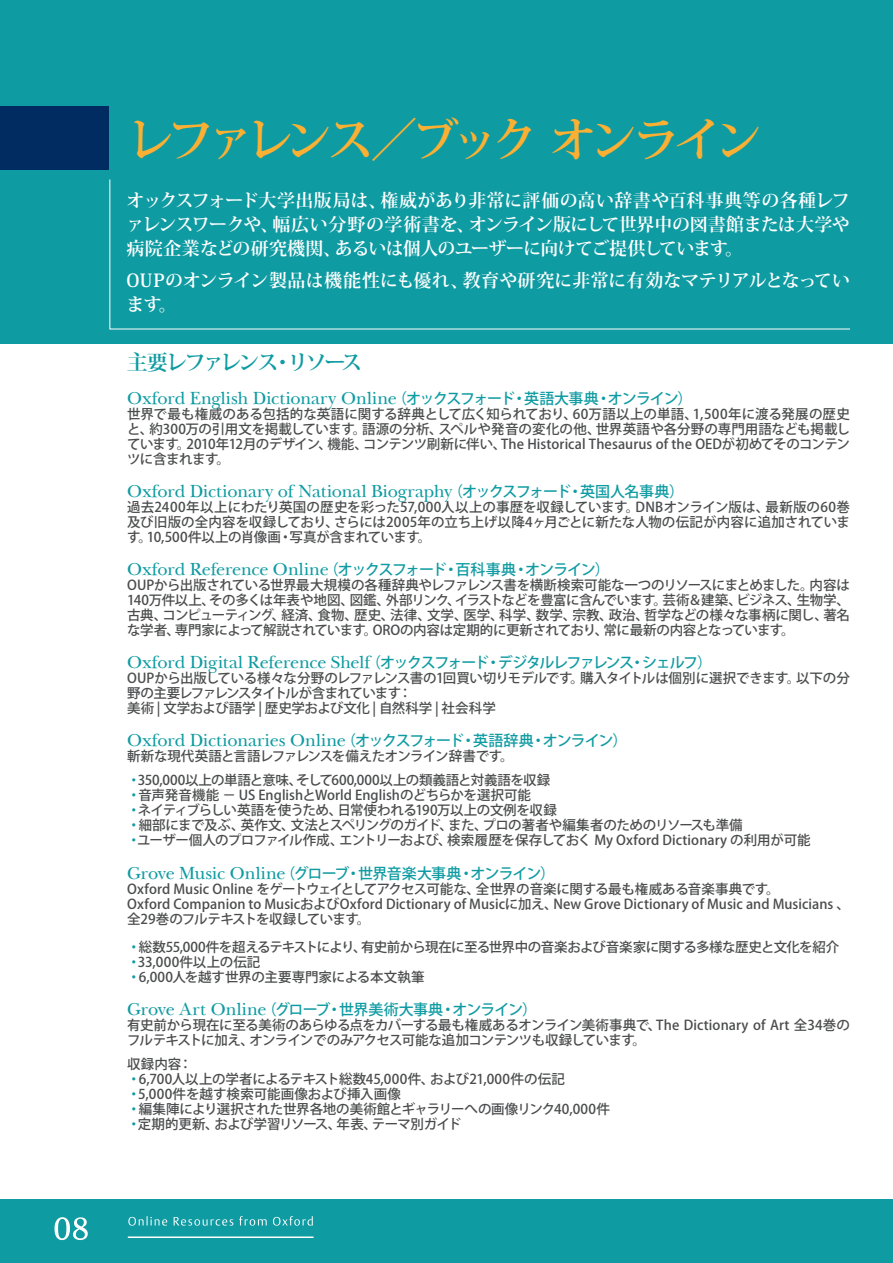
<style>
.page{position:relative;width:893px;height:1263px;background:#fff}
.page>*{position:absolute;margin:0;border:0;box-sizing:border-box;transform-origin:0 0}
.t1{font:700 46.5px "Koz Min Pro";letter-spacing:-.13em;color:#fbb033}
.t2{font:700 21px "Koz Min Pro";letter-spacing:-.115em;color:#0f9ba2}
.t3{font:18px "New Baskerville ITCTT";letter-spacing:-.005em;color:#0f9ba2}
.t4{font:700 18px/24px "Koz Min Pro";letter-spacing:-.015em;color:#fff;text-align:justify}
.t5{font:500 15px "Koz Go Pro";letter-spacing:-.05em;color:#0f9ba2}
.t6{font:500 13.5px/15px "Koz Go Pro";letter-spacing:-.015em;color:#4b4c4d}
.t7{font:500 13.5px/15px "Koz Go Pro";letter-spacing:.005em;color:#4b4c4d}
.t8{font:500 13.5px/15px "Koz Go Pro";letter-spacing:-.045em;color:#4b4c4d}
.s1{font-family:"Koz Go Pro";font-weight:500;font-size:15px}
.s2{color:#0f9ba2}
.s3{font-family:"New Baskerville ITCTT";font-weight:400;font-size:18px}
</style>
<div class="page">
<div style="left:0;top:1199px;width:893px;height:64px;background:#0f9ba2"></div>
<hr style="left:128px;top:1236px;width:186px;height:2px;background:#fff">
<svg style="left:55px;top:1217px;width:33px;height:23px"></svg>
<svg style="left:128px;top:1216px;width:185px;height:9px"></svg>
<div style="left:0;top:0;width:893px;height:343px;background:#0f9ba2"></div>
<div style="left:0;top:106px;width:109px;height:64px;background:#002c62"></div>
<svg style="left:109px;top:179px;width:741px;height:151px"></svg>
<h1 class="t1" style="left:126px;top:106px;width:637px">レファレンス／ブック オンライン</h1>
<h3 class="t4" style="left:126px;top:187px;width:725px">オックスフォード大学出版局は、権威があり非常に評価の高い辞書や百科事典等の各種レファレンスワークや、幅広い分野の学術書を、オンライン版にして世界中の図書館または大学や病院企業などの研究機関、あるいは個人のユーザーに向けてご提供しています。</h3>
<h3 class="t4" style="left:126px;top:268px;width:725px">OUPのオンライン製品は機能性にも優れ、教育や研究に非常に有効なマテリアルとなっています。</h3>
<h2 class="t2" style="left:127px;top:347px;width:237px">主要レファレンス・リソース</h2>
<h3 class="t3" style="left:127px;top:388px;width:567px">Oxford English Dictionary Online<span class="s1">（オックスフォード・英語大事典・オンライン）</span></h3>
<p class="t6" style="left:127px;top:408px;width:724px;text-align:justify">世界で最も権威のある包括的な英語に関する辞典として広く知られており、60万語以上の単語、1,500年に渡る発展の歴史と、約300万の引用文を掲載しています。語源の分析、スペルや発音の変化の他、世界英語や各分野の専門用語なども掲載しています。2010年12月のデザイン、機能、コンテンツ刷新に伴い、The Historical Thesaurus of the OEDが初めてそのコンテンツに含まれます。</p>
<h3 class="t3" style="left:127px;top:481px;width:559px">Oxford Dictionary of National Biography<span class="s1">（オックスフォード・英国人名事典）</span></h3>
<p class="t6" style="left:127px;top:501px;width:724px;text-align:justify">過去2400年以上にわたり英国の歴史を彩った57,000人以上の事歴を収録しています。DNBオンライン版は、最新版の60巻及び旧版の全内容を収録しており、さらには2005年の立ち上げ以降4ヶ月ごとに新たな人物の伝記が内容に追加されています。10,500件以上の肖像画・写真が含まれています。</p>
<h3 class="t3" style="left:127px;top:559px;width:484px">Oxford Reference Online<span class="s1">（オックスフォード・百科事典・オンライン）</span></h3>
<p class="t6" style="left:127px;top:579px;width:724px;text-align:justify">OUPから出版されている世界最大規模の各種辞典やレファレンス書を横断検索可能な一つのリソースにまとめました。内容は140万件以上、その多くは年表や地図、図鑑、外部リンク、イラストなどを豊富に含んでいます。芸術＆建築、ビジネス、生物学、古典、コンピューティング、経済、食物、歴史、法律、文学、医学、科学、数学、宗教、政治、哲学などの様々な事柄に関し、著名な学者、専門家によって解説されています。OROの内容は定期的に更新されており、常に最新の内容となっています。</p>
<h3 class="t3" style="left:127px;top:652px;width:586px">Oxford Digital Reference Shelf<span class="s1">（オックスフォード・デジタルレファレンス・シェルフ）</span></h3>
<p class="t8" style="left:127px;top:672px;width:724px">OUPから出版している様々な分野のレファレンス書の1回買い切りモデルです。購入タイトルは個別に選択できます。以下の分野の主要レファレンスタイトルが含まれています：<br>美術 | 文学および語学 | 歴史学および文化 | 自然科学 | 社会科学</p>
<h3 class="t3" style="left:127px;top:730px;width:502px">Oxford Dictionaries Online<span class="s1">（オックスフォード・英語辞典・オンライン）</span></h3>
<p class="t6" style="left:127px;top:745px;width:425px;line-height:24px">斬新な現代英語と言語レファレンスを備えたオンライン辞書です。<span class="s2">・</span>350,000以上の単語と意味、そして600,000以上の類義語と対義語を収録</p>
<p class="t6" style="left:127px;top:789px;width:685px"><span class="s2">・</span>音声発音機能 － US EnglishとWorld Englishのどちらかを選択可能<br><span class="s2">・</span>ネイティブらしい英語を使うため、日常使われる190万以上の文例を収録<br><span class="s2">・</span>細部にまで及ぶ、英作文、文法とスペリングのガイド、また、プロの著者や編集者のためのリソースも準備<br><span class="s2">・</span>ユーザー個人のプロファイル作成、エントリーおよび、検索履歴を保存しておく My Oxford Dictionary の利用が可能</p>
<p class="t5" style="left:127px;top:863px;width:430px"><span class="s3">Grove Music Online</span>（グローブ・世界音楽大事典・オンライン）</p>
<p class="t7" style="left:127px;top:882px;width:724px">Oxford Music Online をゲートウェイとしてアクセス可能な、全世界の音楽に関する最も権威ある音楽事典です。<br>Oxford Companion to MusicおよびOxford Dictionary of Musicに加え、New Grove Dictionary of Music and Musicians 、全29巻のフルテキストを収録しています。</p>
<p class="t6" style="left:127px;top:940px;width:714px"><span class="s2">・</span>総数55,000件を超えるテキストにより、有史前から現在に至る世界中の音楽および音楽家に関する多様な歴史と文化を紹介<span class="s2">・</span>33,000件以上の伝記<br><span class="s2">・</span>6,000人を越す世界の主要専門家による本文執筆</p>
<p class="t5" style="left:127px;top:1000px;width:411px"><span class="s3">Grove Art Online</span>（グローブ・世界美術大事典・オンライン）</p>
<p class="t6" style="left:127px;top:1018px;width:724px">有史前から現在に至る美術のあらゆる点をカバーする最も権威あるオンライン美術事典で、The Dictionary of Art 全34巻のフルテキストに加え、オンラインでのみアクセス可能な追加コンテンツも収録しています。</p>
<p class="t6" style="left:127px;top:1057px;width:484px">収録内容：<br><span class="s2">・</span>6,700人以上の学者によるテキスト総数45,000件、および21,000件の伝記<span class="s2">・</span>5,000件を越す検索可能画像および挿入画像<br><span class="s2">・</span>編集陣により選択された世界各地の美術館とギャラリーへの画像リンク40,000件<span class="s2">・</span>定期的更新、および学習リソース、年表、テーマ別ガイド</p>
</div>
